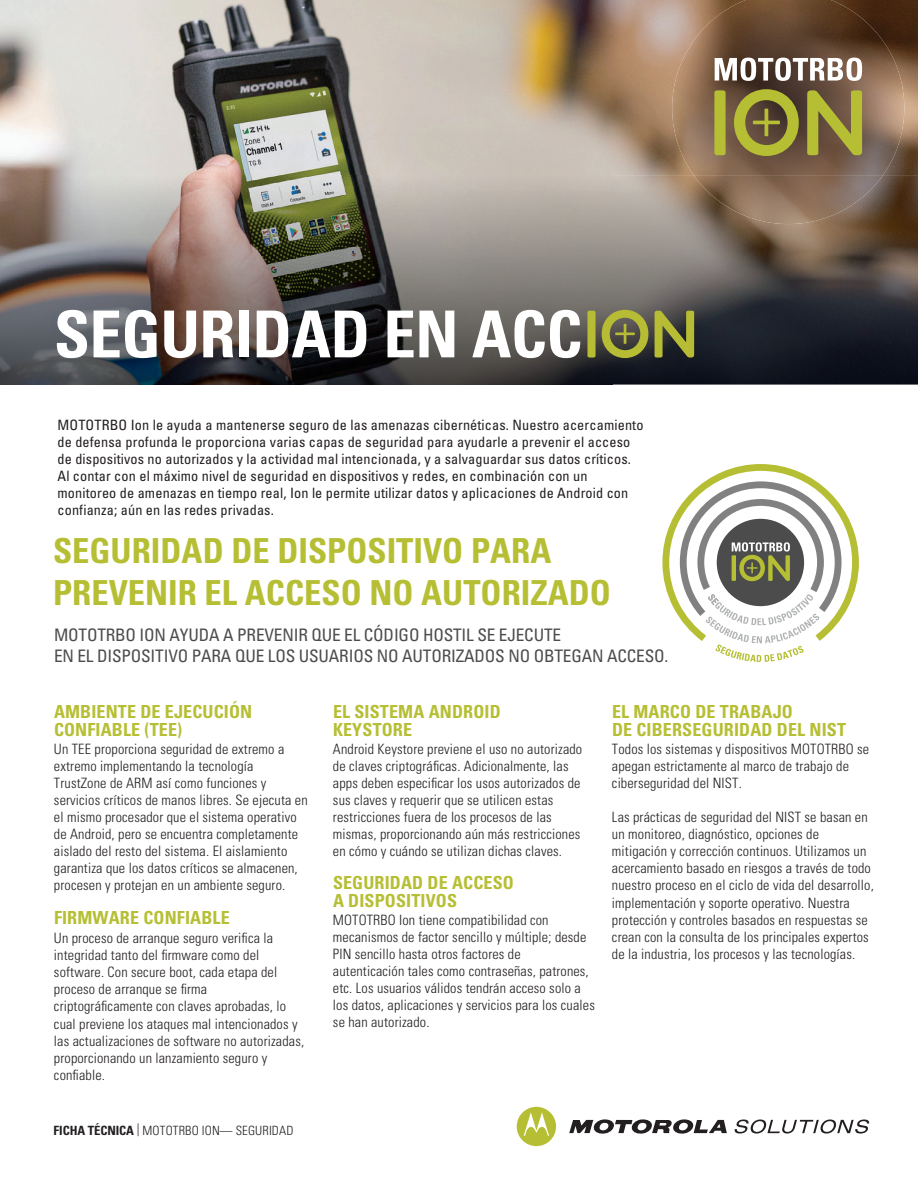
<style>
.page{position:relative;width:918px;height:1188px;background:#fff}
.page>*{position:absolute;margin:0;border:0;box-sizing:border-box;transform-origin:0 0}
.t1{font:700 condensed 64.8px "Univers";letter-spacing:-.01em;color:#fff}
.t2{font:700 condensed 34.5px/41.4px "Univers";color:#b6bf34}
.t3{font:700 condensed 18px/18px "Univers";letter-spacing:.01em;color:#b6bf34}
.t4{font:condensed 17.25px/20.7px "Univers";letter-spacing:-.01em;color:#4c4c4c}
.t5{font:300 condensed 14.25px/17.1px "Univers LT Std";letter-spacing:.01em;color:#231f20}
.t6{font:condensed 14.25px/17.1px "Univers";letter-spacing:.01em;color:#231f20}
.t7{font:300 condensed 12.75px "Univers LT Std";letter-spacing:.01em;color:#231f20}
.s1{font-family:"Univers";font-weight:700}
</style>
<div class="page">
<svg style="left:569px;top:1119px;width:158px;height:15px"></svg>
<svg style="left:517px;top:1107px;width:39px;height:39px"></svg>
<svg style="left:735px;top:1120px;width:134px;height:14px"></svg>
<img style="left:0;top:0;width:918px;height:176px">
<img style="left:672px;top:0;width:232px;height:176px">
<img style="left:0;top:176px;width:918px;height:209px">
<img style="left:694px;top:176px;width:188px;height:48px">
<svg style="left:714px;top:90px;width:12px;height:65px"></svg>
<svg style="left:734px;top:89px;width:65px;height:67px;background:#857e35"></svg>
<svg style="left:807px;top:90px;width:55px;height:65px;background:#948d39"></svg>
<svg style="left:715px;top:58px;width:147px;height:23px"></svg>
<svg style="left:662px;top:464px;width:197px;height:198px"></svg>
<svg style="left:587px;top:311px;width:9px;height:47px"></svg>
<svg style="left:602px;top:310px;width:46px;height:48px;background:#80823e"></svg>
<svg style="left:655px;top:311px;width:39px;height:47px;background:#787c33"></svg>
<h1 class="t1" style="left:54px;top:295px;width:530px">SEGURIDAD EN ACC</h1>
<p class="t6" style="left:58px;top:416px;width:588px">MOTOTRBO Ion le ayuda a mantenerse seguro de las amenazas cibernéticas. Nuestro acercamiento de defensa profunda le proporciona varias capas de seguridad para ayudarle a prevenir el acceso de dispositivos no autorizados y la actividad mal intencionada, y a salvaguardar sus datos críticos.<br>Al contar con el máximo nivel de seguridad en dispositivos y redes, en combinación con un monitoreo de amenazas en tiempo real, Ion le permite utilizar datos y aplicaciones de Android con confianza; aún en las redes privadas.</p>
<h2 class="t2" style="left:53px;top:530px;width:559px">SEGURIDAD DE DISPOSITIVO PARA<br>PREVENIR EL ACCESO NO AUTORIZADO</h2>
<p class="t4" style="left:54px;top:625px;width:616px">MOTOTRBO ION AYUDA A PREVENIR QUE EL CÓDIGO HOSTIL SE EJECUTE<br>EN EL DISPOSITIVO PARA QUE LOS USUARIOS NO AUTORIZADOS NO OBTEGAN ACCESO.</p>
<p class="t3" style="left:54px;top:702px;width:200px">AMBIENTE DE EJECUCIÓN<br>CONFIABLE (TEE)</p>
<p class="t3" style="left:333px;top:702px;width:169px">EL SISTEMA ANDROID<br>KEYSTORE</p>
<p class="t3" style="left:612px;top:702px;width:236px">EL MARCO DE TRABAJO<br>DE CIBERSEGURIDAD DEL NIST</p>
<p class="t5" style="left:54px;top:740px;width:255px">Un TEE proporciona seguridad de extremo a extremo implementando la tecnología TrustZone de ARM así como funciones y servicios críticos de manos libres. Se ejecuta en el mismo procesador que el sistema operativo de Android, pero se encuentra completamente aislado del resto del sistema. El aislamiento garantiza que los datos críticos se almacenen, procesen y protejan en un ambiente seguro.</p>
<p class="t5" style="left:333px;top:740px;width:251px">Android Keystore previene el uso no autorizado de claves criptográficas. Adicionalmente, las apps deben especificar los usos autorizados de sus claves y requerir que se utilicen estas restricciones fuera de los procesos de las mismas, proporcionando aún más restricciones en cómo y cuándo se utilizan dichas claves.</p>
<p class="t5" style="left:612px;top:740px;width:259px">Todos los sistemas y dispositivos MOTOTRBO se apegan estrictamente al marco de trabajo de ciberseguridad del NIST.</p>
<p class="t5" style="left:612px;top:808px;width:263px">Las prácticas de seguridad del NIST se basan en un monitoreo, diagnóstico, opciones de mitigación y corrección continuos. Utilizamos un acercamiento basado en riesgos a través de todo nuestro proceso en el ciclo de vida del desarrollo, implementación y soporte operativo. Nuestra protección y controles basados en respuestas se crean con la consulta de los principales expertos de la industria, los procesos y las tecnologías.</p>
<p class="t3" style="left:333px;top:873px;width:182px">SEGURIDAD DE ACCESO<br>A DISPOSITIVOS</p>
<p class="t3" style="left:54px;top:909px;width:177px">FIRMWARE CONFIABLE</p>
<p class="t5" style="left:333px;top:911px;width:263px">MOTOTRBO Ion tiene compatibilidad con mecanismos de factor sencillo y múltiple; desde PIN sencillo hasta otros factores de autenticación tales como contraseñas, patrones, etc. Los usuarios válidos tendrán acceso solo a los datos, aplicaciones y servicios para los cuales se han autorizado.</p>
<p class="t5" style="left:54px;top:929px;width:252px">Un proceso de arranque seguro verifica la integridad tanto del firmware como del software. Con secure boot, cada etapa del proceso de arranque se firma criptográficamente con claves aprobadas, lo cual previene los ataques mal intencionados y las actualizaciones de software no autorizadas, proporcionando un lanzamiento seguro y confiable.</p>
<p class="t7" style="left:54px;top:1122px;width:241px"><span class="s1">FICHA TÉCNICA</span> | MOTOTRBO ION— SEGURIDAD</p>
</div>
